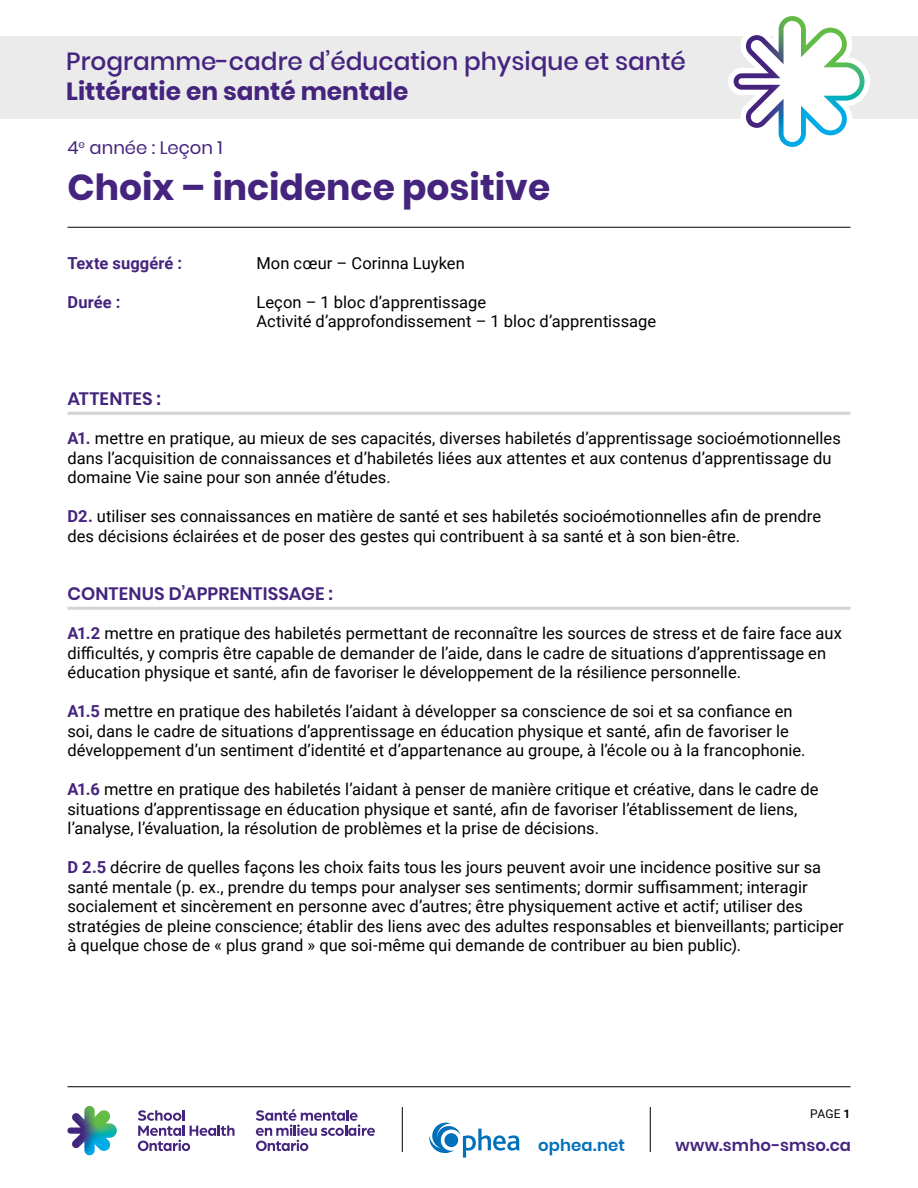
<style>
.page{position:relative;width:918px;height:1188px;background:#fff}
.page>*{position:absolute;margin:0;border:0;box-sizing:border-box;transform-origin:0 0}
.H1_Lesson_Title{font:700 36px "Poppins";color:#45247e}
.t1{font:500 24.75px/30px "Poppins";color:#45247e}
.H2_Expectations{font:600 18px "Poppins";letter-spacing:.005em;color:#45247e}
.Lesson{font:18px "Poppins";color:#45247e}
.P_Body_Copy_black_11{font:16.5px/19.5px "Roboto";color:#000}
.P_Body_Copy_black_11-2{font:700 16.5px "Roboto";letter-spacing:.005em;color:#45247e}
.ToC_-_Secondary{font:600 16.5px "Poppins";letter-spacing:.005em;color:#45247e}
.t2{font:600 16.5px "Poppins";letter-spacing:.005em;color:#0070b9}
.t3{font:12px "Roboto";color:#000}
.s1{font-weight:700}
.s2{font-weight:700;color:#45247e}
</style>
<div class="page">
<div style="left:0;top:37px;width:918px;height:82px;background:#ebebec"></div>
<svg style="left:728px;top:16px;width:142px;height:131px"></svg>
<hr style="left:68px;top:1086px;width:782px;height:1px;background:#000">
<hr style="left:68px;top:227px;width:782px;height:1px;background:#000">
<hr style="left:68px;top:412px;width:782px;height:3px;background:#d1d3d4">
<hr style="left:68px;top:607px;width:782px;height:3px;background:#d1d3d4">
<hr style="left:402px;top:1107px;width:1px;height:45px;background:#000">
<hr style="left:650px;top:1107px;width:1px;height:45px;background:#000">
<svg style="left:67px;top:1106px;width:50px;height:49px"></svg>
<svg style="left:256px;top:1109px;width:119px;height:42px"></svg>
<svg style="left:138px;top:1110px;width:97px;height:41px"></svg>
<svg style="left:429px;top:1123px;width:91px;height:35px"></svg>
<p class="t1" style="left:66px;top:46px;width:621px">Programme-cadre d’éducation physique et santé<br><span class="s1">Littératie en santé mentale</span></p>
<p class="Lesson" style="left:68px;top:137px;width:157px">4<sup>e</sup> année : Leçon 1</p>
<h1 class="H1_Lesson_Title" style="left:68px;top:167px;width:484px">Choix – incidence positive</h1>
<p class="P_Body_Copy_black_11-2" style="left:68px;top:251px;width:116px">Texte suggéré :</p>
<p class="P_Body_Copy_black_11" style="left:256px;top:252px;width:210px">Mon cœur – Corinna Luyken</p>
<p class="P_Body_Copy_black_11-2" style="left:68px;top:290px;width:54px">Durée :</p>
<p class="P_Body_Copy_black_11" style="left:257px;top:291px;width:231px">Leçon – 1 bloc d’apprentissage</p>
<p class="P_Body_Copy_black_11" style="left:257px;top:311px;width:401px">Activité d’approfondissement – 1 bloc d’apprentissage</p>
<p class="H2_Expectations" style="left:68px;top:388px;width:95px">ATTENTES :</p>
<p class="P_Body_Copy_black_11" style="left:68px;top:428px;width:775px"><span class="s2">A1.</span> mettre en pratique, au mieux de ses capacités, diverses habiletés d’apprentissage socioémotionnelles dans l’acquisition de connaissances et d’habiletés liées aux attentes et aux contenus d’apprentissage du domaine Vie saine pour son année d’études.</p>
<p class="P_Body_Copy_black_11" style="left:68px;top:506px;width:755px"><span class="s2">D2.</span> utiliser ses connaissances en matière de santé et ses habiletés socioémotionnelles afin de prendre des décisions éclairées et de poser des gestes qui contribuent à sa santé et à son bien-être.</p>
<p class="H2_Expectations" style="left:68px;top:583px;width:267px">CONTENUS D’APPRENTISSAGE :</p>
<p class="P_Body_Copy_black_11" style="left:68px;top:623px;width:776px"><span class="s2">A1.2</span> mettre en pratique des habiletés permettant de reconnaître les sources de stress et de faire face aux difficultés, y compris être capable de demander de l’aide, dans le cadre de situations d’apprentissage en éducation physique et santé, afin de favoriser le développement de la résilience personnelle.</p>
<p class="P_Body_Copy_black_11" style="left:68px;top:701px;width:739px"><span class="s2">A1.5</span> mettre en pratique des habiletés l’aidant à développer sa conscience de soi et sa confiance en soi, dans le cadre de situations d’apprentissage en éducation physique et santé, afin de favoriser le développement d’un sentiment d’identité et d’appartenance au groupe, à l’école ou à la francophonie.</p>
<p class="P_Body_Copy_black_11" style="left:68px;top:779px;width:753px"><span class="s2">A1.6</span> mettre en pratique des habiletés l’aidant à penser de manière critique et créative, dans le cadre de situations d’apprentissage en éducation physique et santé, afin de favoriser l’établissement de liens, l’analyse, l’évaluation, la résolution de problèmes et la prise de décisions.</p>
<p class="P_Body_Copy_black_11" style="left:68px;top:857px;width:778px"><span class="s2">D 2.5</span> décrire de quelles façons les choix faits tous les jours peuvent avoir une incidence positive sur sa santé mentale (p. ex., prendre du temps pour analyser ses sentiments; dormir suffisamment; interagir socialement et sincèrement en personne avec d’autres; être physiquement active et actif; utiliser des stratégies de pleine conscience; établir des liens avec des adultes responsables et bienveillants; participer à quelque chose de « plus grand » que soi-même qui demande de contribuer au bien public).</p>
<p class="t3" style="left:810px;top:1105px;width:42px">PAGE <span class="s1">1</span></p>
<p class="t2" style="left:538px;top:1135px;width:88px">ophea.net</p>
<p class="ToC_-_Secondary" style="left:675px;top:1135px;width:177px">www.smho-smso.ca</p>
</div>
